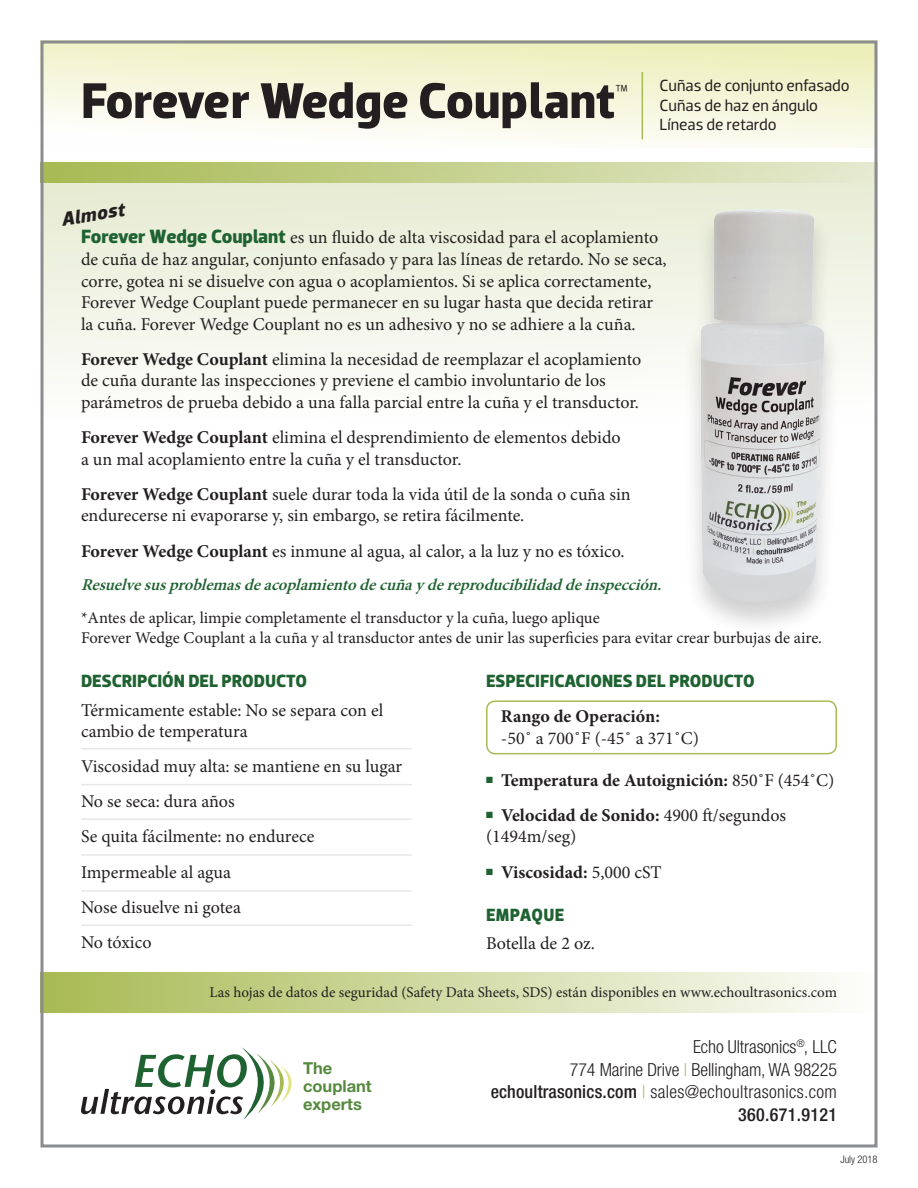
<style>
.page{position:relative;width:918px;height:1188px;background:#fff}
.page>*{position:absolute;margin:0;border:0;box-sizing:border-box;transform-origin:0 0}
.t1{font:700 51px "Dobra";color:#231f20}
.t2{font:italic 700 19.5px "Dobra";color:#231f20}
.t3{font:19.2px "Dobra";color:#231f20}
.t4{font:18px/21.6px "Minion Pro";color:#231f20}
.t5{font:300 condensed 18px/22.5px "Helvetica Neue";letter-spacing:-.005em;color:#231f20;text-align:right}
.t6{font:700 18px "Minion Pro";color:#231f20}
.t7{font:700 18px "Dobra";color:#1f6231}
.t8{font:16.5px/19.8px "Minion Pro";color:#231f20}
.t9{font:italic 600 16.5px "Minion Pro";color:#1f6231}
.t10{font:16.5px/19.8px "Dobra";color:#231f20}
.t11{font:700 16.5px/18px "Helvetica Neue";color:#55893d}
.t12{font:15px "Minion Pro";color:#231f20}
.t13{font:300 condensed 10.5px "Helvetica Neue";letter-spacing:-.005em;color:#231f20}
.s1{font-family:"Dobra";font-weight:700;font-size:19.5px;color:#1f6231}
.s2{font-weight:700}
.s3{font-weight:400}
.s4{color:#a8ba53}
.s5{font-weight:500}
</style>
<div class="page">
<div style="left:42px;top:162px;width:836px;height:256px;background:linear-gradient(to bottom,#e3e8cc,#fdfefd)"></div>
<div style="left:40px;top:972px;width:838px;height:40px;background:linear-gradient(to right,#a8ba54,#fcfcfb)"></div>
<div style="left:40px;top:40px;width:838px;height:108px;background:linear-gradient(to bottom,#e5e7b9,#fffffc)"></div>
<div style="left:40px;top:162px;width:838px;height:20px;background:linear-gradient(to right,#a7b953,#e4e9d0)"></div>
<svg style="left:81px;top:1047px;width:211px;height:73px"></svg>
<hr style="left:642px;top:72px;width:1px;height:68px;background:#a8ba53">
<div style="left:683px;top:207px;width:159px;height:429px;background:#231f20;opacity:.2"></div>
<img style="left:701px;top:209px;width:123px;height:393px">
<div style="left:486px;top:700px;width:351px;height:54px;border:2px solid #a8ba53;border-radius:9px"></div>
<hr style="left:81px;top:748px;width:331px;height:2px;background:#e6e7e9">
<hr style="left:81px;top:784px;width:331px;height:1px;background:#e6e7e9">
<hr style="left:81px;top:818px;width:331px;height:2px;background:#e6e7e9">
<hr style="left:81px;top:854px;width:331px;height:2px;background:#e6e7e9">
<hr style="left:81px;top:890px;width:331px;height:2px;background:#e6e7e9">
<hr style="left:81px;top:925px;width:331px;height:1px;background:#e6e7e9">
<h1 class="t1" style="left:81px;top:71px;width:536px">Forever Wedge Couplant</h1>
<p class="t3" style="left:615px;top:80px;width:14px">™</p>
<p class="t10" style="left:660px;top:75px;width:192px">Cuñas de conjunto enfasado<br>Cuñas de haz en ángulo<br>Líneas de retardo</p>
<p class="t2" style="left:59px;top:208px;width:65px;rotate:-9deg">Almost</p>
<p class="t4" style="left:81px;top:227px;width:587px"><span class="s1">Forever Wedge Couplant</span> es un fluido de alta viscosidad para el acoplamiento de cuña de haz angular, conjunto enfasado y para las líneas de retardo. No se seca, corre, gotea ni se disuelve con agua o acoplamientos. Si se aplica correctamente, Forever Wedge Couplant puede permanecer en su lugar hasta que decida retirar la cuña. Forever Wedge Couplant no es un adhesivo y no se adhiere a la cuña.</p>
<p class="t4" style="left:81px;top:348px;width:562px"><span class="s2">Forever Wedge Couplant</span> elimina la necesidad de reemplazar el acoplamiento de cuña durante las inspecciones y previene el cambio involuntario de los parámetros de prueba debido a una falla parcial entre la cuña y el transductor.</p>
<p class="t4" style="left:81px;top:427px;width:541px"><span class="s2">Forever Wedge Couplant</span> elimina el desprendimiento de elementos debido a un mal acoplamiento entre la cuña y el transductor.</p>
<p class="t4" style="left:81px;top:483px;width:551px"><span class="s2">Forever Wedge Couplant</span> suele durar toda la vida útil de la sonda o cuña sin endurecerse ni evaporarse y, sin embargo, se retira fácilmente.</p>
<p class="t4" style="left:81px;top:540px;width:545px"><span class="s2">Forever Wedge Couplant</span> es inmune al agua, al calor, a la luz y no es tóxico.</p>
<p class="t9" style="left:81px;top:573px;width:588px">Resuelvesusproblemasdeacoplamientodecuñaydereproducibilidaddeinspección.</p>
<p class="t8" style="left:81px;top:608px;width:743px">*Antes de aplicar, limpie completamente el transductor y la cuña, luego aplique<br>Forever Wedge Couplant a la cuña y al transductor antes de unir las superficies para evitar crear burbujas de aire.</p>
<p class="t7" style="left:81px;top:671px;width:227px">DESCRIPCIÓN DEL PRODUCTO</p>
<p class="t4" style="left:81px;top:699px;width:304px">Térmicamente estable: No se separa con el cambio de temperatura</p>
<p class="t4" style="left:81px;top:749px;width:323px;line-height:35.1px">Viscosidad muy alta: se mantiene en su lugar<br>No se seca: dura años<br>Se quita fácilmente: no endurece<br>Impermeable al agua<br>Nose disuelve ni gotea<br>No tóxico</p>
<p class="t7" style="left:486px;top:671px;width:270px">ESPECIFICACIONES DEL PRODUCTO</p>
<p class="t6" style="left:501px;top:704px;width:160px">Rango de Operación:</p>
<p class="t4" style="left:501px;top:727px;width:200px">-50˚ a 700˚F (-45˚ a 371˚C)</p>
<p class="t6" style="left:486px;top:767px;width:350px"><sup>■</sup> Temperatura de Autoignición: <span class="s3">850˚F (454˚C)</span></p>
<p class="t4" style="left:486px;top:804px;width:302px"><sup>■</sup> <span class="s2">Velocidad de Sonido:</span> 4900 ft/segundos (1494m/seg)</p>
<p class="t6" style="left:486px;top:859px;width:177px"><sup>■</sup> Viscosidad: <span class="s3">5,000 cST</span></p>
<p class="t7" style="left:486px;top:904px;width:80px">EMPAQUE</p>
<p class="t4" style="left:486px;top:933px;width:110px">Botella de 2 oz.</p>
<p class="t12" style="left:210px;top:982px;width:629px">Las hojas de datos de seguridad (Safety Data Sheets, SDS) están disponibles en www.echoultrasonics.com</p>
<p class="t11" style="left:303px;top:1059px;width:70px">The couplant experts</p>
<p class="t5" style="left:491px;top:1036px;width:348px">Echo Ultrasonics<sup>®</sup>, LLC<br>774 Marine Drive <span class="s4">|</span> Bellingham, WA 98225 <span class="s5">echoultrasonics.com</span> <span class="s4">|</span> sales@echoultrasonics.com<br><span class="s5">360.671.9121</span></p>
<p class="t13" style="left:840px;top:1153px;width:39px">July 2018</p>
</div>
